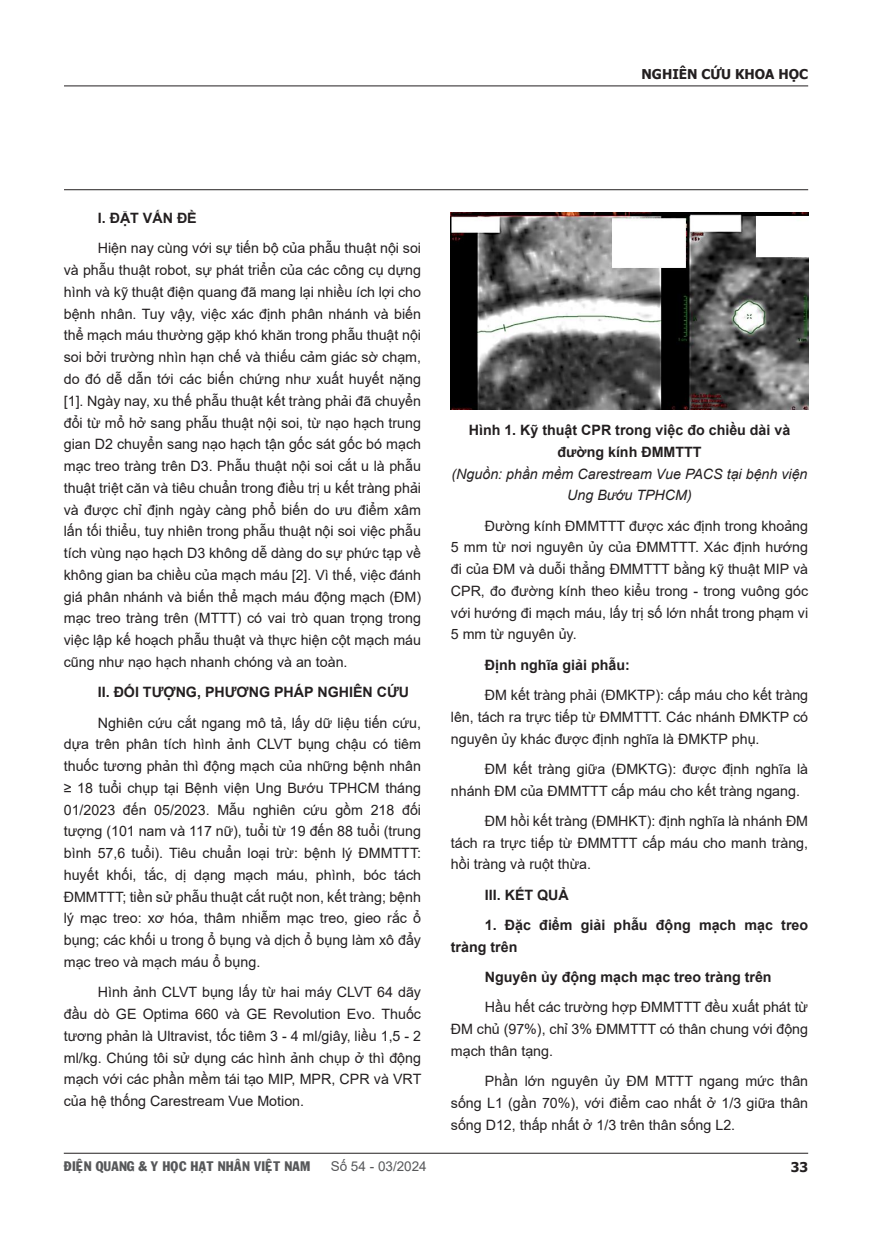
<style>
.page{position:relative;width:872px;height:1234px;background:#fff}
.page>*{position:absolute;margin:0;border:0;box-sizing:border-box;transform-origin:0 0}
.t1{font:14.25px/21.8px "Arial";color:#231f20;text-align:justify}
.List_Paragraph{font:700 14.25px/21.8px "Arial";color:#231f20;text-align:center}
.t2{font:italic 14.25px/21.8px "Arial";color:#231f20;text-align:center}
.Footnote_text{font:700 14.25px "Arial";color:#231f20}
.t3{font:13.5px "VNI Franko";color:#57585a}
.t4{font:700 13.5px "Tahoma";color:#231f20}
.t5{font:13.5px "Arial";color:#57585a}
</style>
<div class="page">
<hr style="left:64px;top:85px;width:744px;height:1px;background:#231f20">
<hr style="left:64px;top:189px;width:744px;height:1px;background:#231f20">
<img style="left:451px;top:213px;width:357px;height:196px">
<hr style="left:64px;top:1152px;width:744px;height:1px;background:#231f20">
<p class="t4" style="left:641px;top:65px;width:168px">NGHIÊN CỨU KHOA HỌC</p>
<p class="Footnote_text" style="left:98px;top:208px;width:100px">I. ĐẶT VẤN ĐỀ</p>
<p class="t1" style="left:64px;top:237px;width:359px;text-indent:34px">Hiện nay cùng với sự tiến bộ của phẫu thuật nội soi và phẫu thuật robot, sự phát triển của các công cụ dựng hình và kỹ thuật điện quang đã mang lại nhiều ích lợi cho bệnh nhân. Tuy vậy, việc xác định phân nhánh và biến thể mạch máu thường gặp khó khăn trong phẫu thuật nội soi bởi trường nhìn hạn chế và thiếu cảm giác sờ chạm, do đó dễ dẫn tới các biến chứng như xuất huyết nặng [1]. Ngày nay, xu thế phẫu thuật kết tràng phải đã chuyển đổi từ mổ hở sang phẫu thuật nội soi, từ nạo hạch trung gian D2 chuyển sang nạo hạch tận gốc sát gốc bó mạch mạc treo tràng trên D3. Phẫu thuật nội soi cắt u là phẫu thuật triệt căn và tiêu chuẩn trong điều trị u kết tràng phải và được chỉ định ngày càng phổ biến do ưu điểm xâm lấn tối thiểu, tuy nhiên trong phẫu thuật nội soi việc phẫu tích vùng nạo hạch D3 không dễ dàng do sự phức tạp về không gian ba chiều của mạch máu [2]. Vì thế, việc đánh giá phân nhánh và biến thể mạch máu động mạch (ĐM) mạc treo tràng trên (MTTT) có vai trò quan trọng trong việc lập kế hoạch phẫu thuật và thực hiện cột mạch máu cũng như nạo hạch nhanh chóng và an toàn.</p>
<p class="List_Paragraph" style="left:98px;top:681px;width:313px">II. ĐỐI TƯỢNG, PHƯƠNG PHÁP NGHIÊN CỨU</p>
<p class="t1" style="left:64px;top:711px;width:359px;text-indent:34px">Nghiên cứu cắt ngang mô tả, lấy dữ liệu tiến cứu, dựa trên phân tích hình ảnh CLVT bụng chậu có tiêm thuốc tương phản thì động mạch của những bệnh nhân ≥ 18 tuổi chụp tại Bệnh viện Ung Bướu TPHCM tháng 01/2023 đến 05/2023. Mẫu nghiên cứu gồm 218 đối tượng (101 nam và 117 nữ), tuổi từ 19 đến 88 tuổi (trung bình 57,6 tuổi). Tiêu chuẩn loại trừ: bệnh lý ĐMMTTT: huyết khối, tắc, dị dạng mạch máu, phình, bóc tách ĐMMTTT; tiền sử phẫu thuật cắt ruột non, kết tràng; bệnh lý mạc treo: xơ hóa, thâm nhiễm mạc treo, gieo rắc ổ bụng; các khối u trong ổ bụng và dịch ổ bụng làm xô đẩy mạc treo và mạch máu ổ bụng.</p>
<p class="t1" style="left:64px;top:980px;width:359px;text-indent:34px">Hình ảnh CLVT bụng lấy từ hai máy CLVT 64 dãy đầu dò GE Optima 660 và GE Revolution Evo. Thuốc tương phản là Ultravist, tốc tiêm 3 - 4 ml/giây, liều 1,5 - 2 ml/kg. Chúng tôi sử dụng các hình ảnh chụp ở thì động mạch với các phần mềm tái tạo MIP, MPR, CPR và VRT của hệ thống Carestream Vue Motion.</p>
<p class="List_Paragraph" style="left:469px;top:419px;width:323px">Hình 1. Kỹ thuật CPR trong việc đo chiều dài và đường kính ĐMMTTT</p>
<p class="t2" style="left:451px;top:463px;width:357px">(Nguồn: phần mềm Carestream Vue PACS tại bệnh viện<br>Ung Bướu TPHCM)</p>
<p class="t1" style="left:451px;top:514px;width:359px;text-indent:34px">Đường kính ĐMMTTT được xác định trong khoảng 5 mm từ nơi nguyên ủy của ĐMMTTT. Xác định hướng đi của ĐM và duỗi thẳng ĐMMTTT bằng kỹ thuật MIP và CPR, đo đường kính theo kiểu trong - trong vuông góc với hướng đi mạch máu, lấy trị số lớn nhất trong phạm vi 5 mm từ nguyên ủy.</p>
<p class="List_Paragraph" style="left:485px;top:654px;width:146px">Định nghĩa giải phẫu:</p>
<p class="t1" style="left:451px;top:684px;width:359px;text-indent:34px">ĐM kết tràng phải (ĐMKTP): cấp máu cho kết tràng lên, tách ra trực tiếp từ ĐMMTTT. Các nhánh ĐMKTP có nguyên ủy khác được định nghĩa là ĐMKTP phụ.</p>
<p class="t1" style="left:451px;top:757px;width:359px;text-indent:34px">ĐM kết tràng giữa (ĐMKTG): được định nghĩa là nhánh ĐM của ĐMMTTT cấp máu cho kết tràng ngang.</p>
<p class="t1" style="left:451px;top:809px;width:359px;text-indent:34px">ĐM hồi kết tràng (ĐMHKT): định nghĩa là nhánh ĐM tách ra trực tiếp từ ĐMMTTT cấp máu cho manh tràng, hồi tràng và ruột thừa.</p>
<p class="List_Paragraph" style="left:485px;top:883px;width:85px">III. KẾT QUẢ</p>
<p class="List_Paragraph" style="left:451px;top:914px;width:359px;text-align:left;text-indent:34px">1. Đặc điểm giải phẫu động mạch mạc treo tràng trên</p>
<p class="List_Paragraph" style="left:485px;top:966px;width:288px">Nguyên ủy động mạch mạc treo tràng trên</p>
<p class="t1" style="left:451px;top:996px;width:359px;text-indent:34px">Hầu hết các trường hợp ĐMMTTT đều xuất phát từ ĐM chủ (97%), chỉ 3% ĐMMTTT có thân chung với động mạch thân tạng.</p>
<p class="t1" style="left:451px;top:1069px;width:359px;text-indent:34px">Phần lớn nguyên ủy ĐM MTTT ngang mức thân sống L1 (gần 70%), với điểm cao nhất ở 1/3 giữa thân sống D12, thấp nhất ở 1/3 trên thân sống L2.</p>
<p class="t3" style="left:64px;top:1155px;width:248px">ÑIEÄN QUANG &amp; Y HOÏC HAÏT NHAÂN VIEÄT NAM</p>
<p class="t5" style="left:331px;top:1156px;width:98px">Số 54 - 03/2024</p>
<p class="t4" style="left:791px;top:1157px;width:19px">33</p>
</div>
